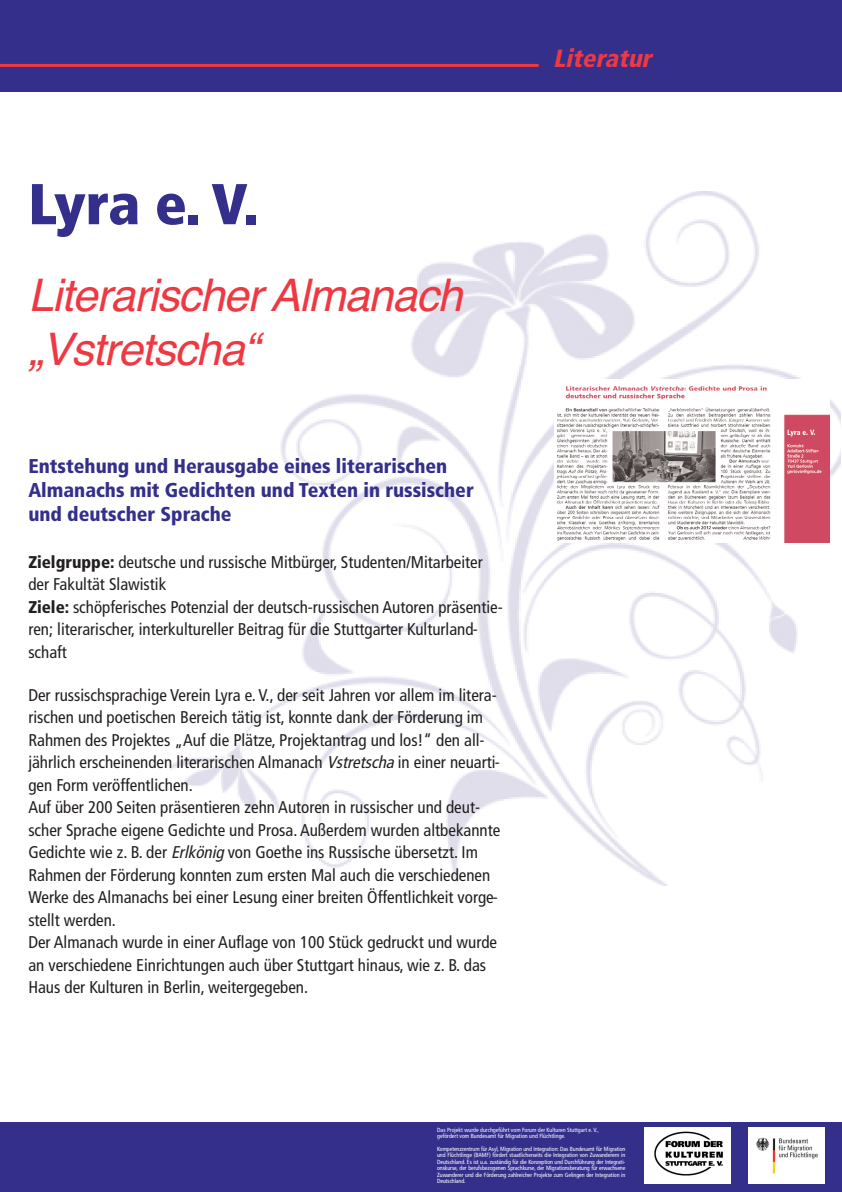
<style>
.page{position:relative;width:842px;height:1192px;background:#fff}
.page>*{position:absolute;margin:0;border:0;box-sizing:border-box;transform-origin:0 0}
.t1{font:900 condensed 57.5px "Frutiger";color:#332f8b}
.t2{font:italic 45px/54.5px "Helvetica";color:#ee3942}
.t3{font:italic 900 condensed 25px "Frutiger";color:#ee3942}
.t4{font:900 condensed 20px/24px "Frutiger";color:#332f8b}
.t5{font:condensed 17px/22.5px "Frutiger";color:#231f20}
.t6{font:condensed 6px/6.5px "Frutiger";color:#fff}
.s1{font-weight:900}
.s2{font-style:italic}
</style>
<div class="page">
<img style="left:170px;top:192px;width:670px;height:694px">
<div style="left:0;top:0;width:842px;height:92px;background:#332f8b"></div>
<div style="left:0;top:1123px;width:842px;height:69px;background:#332f8b"></div>
<img style="left:556px;top:380px;width:273px;height:163px">
<img style="left:748px;top:1127px;width:77px;height:56px">
<div style="left:645px;top:1127px;width:86px;height:56px;background:#fff"></div>
<img style="left:654px;top:1131px;width:69px;height:45px">
<hr style="left:0;top:64px;width:539px;height:3px;background:#ee3942">
<h1 class="t1" style="left:28px;top:181px;width:231px">Lyra e. V.</h1>
<h2 class="t2" style="left:28px;top:268px;width:451px">Literarischer Almanach „Vstretscha“</h2>
<p class="t4" style="left:28px;top:456px;width:447px">Entstehung und Herausgabe eines literarischen<br>Almanachs mit Gedichten und Texten in russischer und deutscher Sprache</p>
<p class="t5" style="left:28px;top:552px;width:476px"><span class="s1">Zielgruppe:</span> deutsche und russische Mitbürger, Studenten/Mitarbeiter der Fakultät Slawistik<br><span class="s1">Ziele:</span> schöpferisches Potenzial der deutsch-russischen Autoren präsentie&shy;ren; literarischer, interkultureller Beitrag für die Stuttgarter Kulturland&shy;schaft</p>
<p class="t5" style="left:28px;top:685px;width:473px">Der russischsprachige Verein Lyra e. V., der seit Jahren vor allem im litera&shy;rischen und poetischen Bereich tätig ist, konnte dank der Förderung im Rahmen des Projektes „Auf die Plätze, Projektantrag und los!“ den all&shy;jährlich erscheinenden literarischen Almanach <span class="s2">Vstretscha</span>in einer neuarti&shy;gen Form veröffentlichen.<br>Auf über 200 Seiten präsentieren zehn Autoren in russischer und deut&shy;scher Sprache eigene Gedichte und Prosa. Außerdem wurden altbekannte Gedichte wie z. B. der <span class="s2">Erlkönig</span>von Goethe ins Russische übersetzt. Im Rahmen der Förderung konnten zum ersten Mal auch die verschiedenen Werke des Almanachs bei einer Lesung einer breiten Öffentlichkeit vorge&shy;stellt werden.<br>Der Almanach wurde in einer Auflage von 100 Stück gedruckt und wurde an verschiedene Einrichtungen auch über Stuttgart hinaus, wie z. B. das Haus der Kulturen in Berlin, weitergegeben.</p>
<h3 class="t3" style="left:553px;top:48px;width:105px">Literatur</h3>
<p class="t6" style="left:437px;top:1127px;width:163px;line-height:6px">Das Projekt wurde durchgeführt vom Forum der Kulturen Stuttgart e. V., gefördert vom Bundesamt für Migration und Flüchtlinge.</p>
<p class="t6" style="left:437px;top:1146px;width:190px;text-align:justify">Kompetenzzentrum für Asyl, Migration und Integration: Das Bundesamt für Migration und Flüchtlinge (BAMF) fördert staatlicherseits die Integration von Zuwanderern in Deutschland. Es ist u.a. zuständig für die Konzeption und Durchführung der Integrati&shy;onskurse, der berufsbezogenen Sprachkurse, der Migrationsberatung für erwachsene Zuwanderer und die Förderung zahlreicher Projekte zum Gelingen der Integration in Deutschland.</p>
</div>
